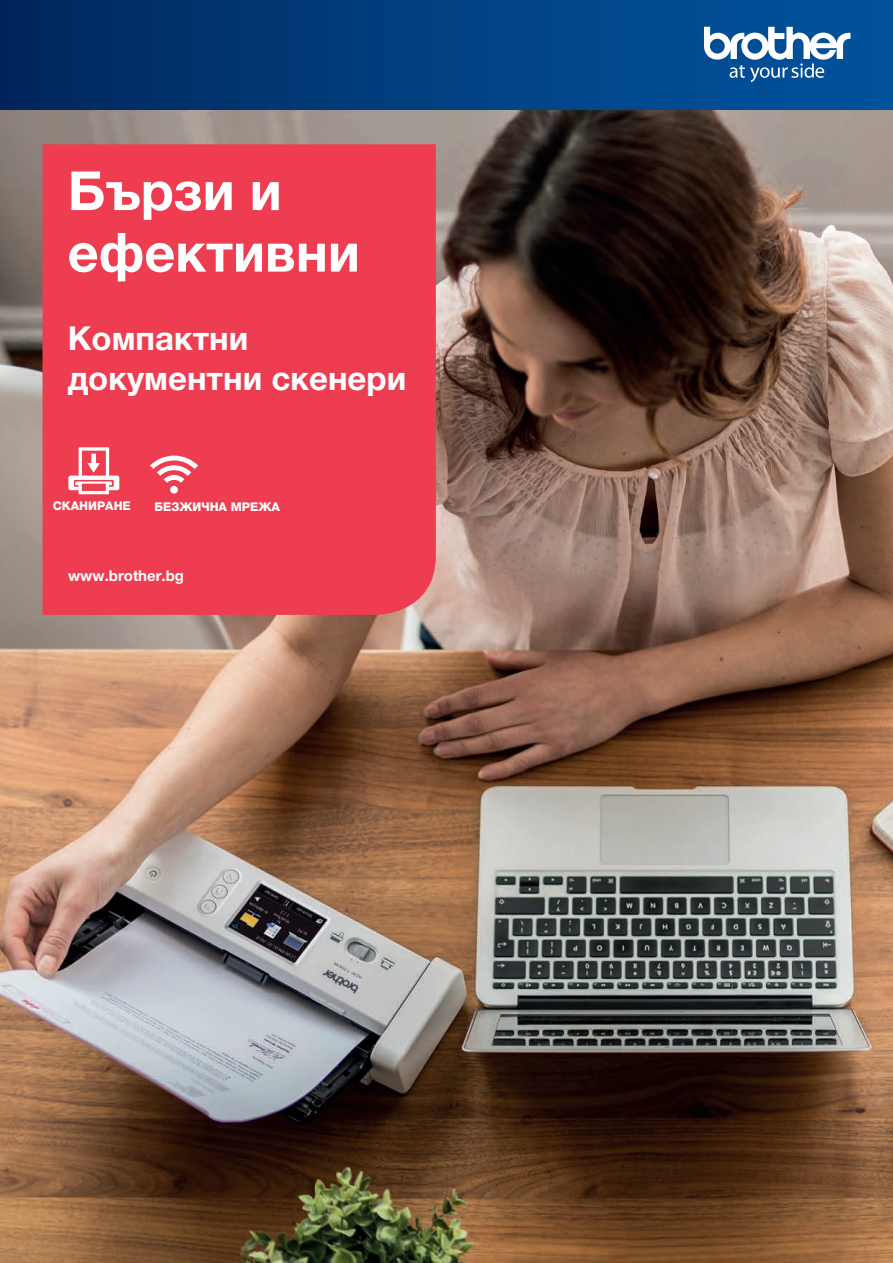
<style>
.page{position:relative;width:893px;height:1263px;background:#fff}
.page>*{position:absolute;margin:0;border:0;box-sizing:border-box;transform-origin:0 0}
.t1{font:700 54px/61.5px "Helvetica Neue LTW1 G";color:#fff}
.t2{font:700 33px/39.6px "Helvetica Neue LTW1 G";color:#fff}
.t3{font:700 15px "Helvetica Neue LTW1 G";color:#fff}
.t4{font:800 12px "Helvetica Neue LTW1 G";color:#fff}
</style>
<div class="page">
<img style="left:0;top:110px;width:893px;height:1152px">
<div style="left:43px;top:144px;width:393px;height:471px;background:#ee3d50"></div>
<div style="left:0;top:0;width:893px;height:110px;background:linear-gradient(to right,#00285e,#0255a1)"></div>
<svg style="left:704px;top:27px;width:146px;height:55px"></svg>
<svg style="left:68px;top:447px;width:51px;height:47px"></svg>
<svg style="left:150px;top:456px;width:48px;height:38px"></svg>
<h1 class="t1" style="left:68px;top:160px;width:294px">Бързи и ефективни</h1>
<p class="t2" style="left:68px;top:319px;width:340px">Компактни документни скенери</p>
<p class="t4" style="left:53px;top:498px;width:80px">СКАНИРАНЕ</p>
<p class="t4" style="left:154px;top:499px;width:127px">БЕЗЖИЧНА МРЕЖА</p>
<p class="t3" style="left:68px;top:567px;width:118px">www.brother.bg</p>
</div>
